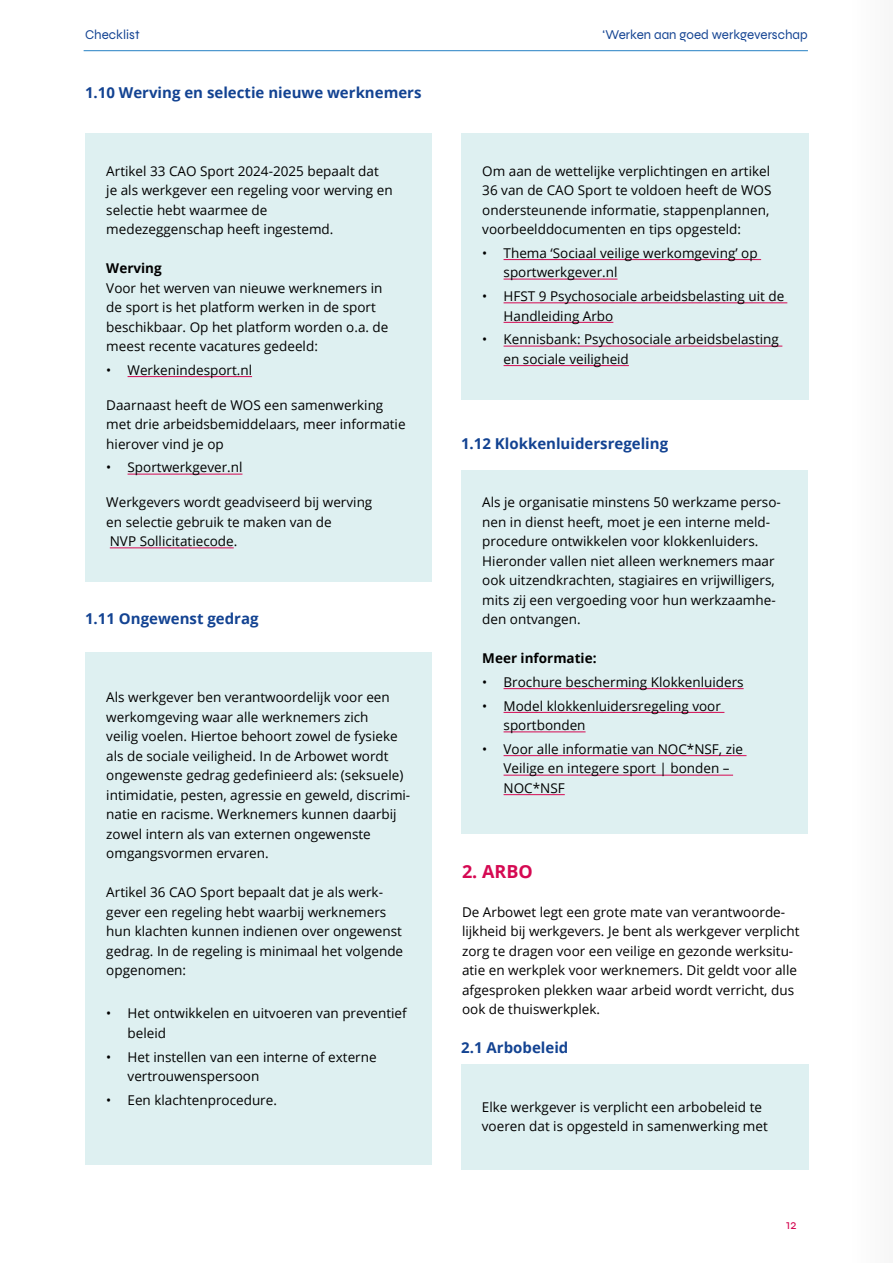
<style>
.page{position:relative;width:893px;height:1263px;background:#fff}
.page>*{position:absolute;margin:0;border:0;box-sizing:border-box;transform-origin:0 0}
.t1{font:700 18px "Open Sans";color:#d50952}
.t2{font:700 15px "Open Sans";color:#134392}
.t3{font:13.5px/19.5px "Open Sans";color:#000}
.t4{font:13.5px "Syne";color:#134392}
.t5{font:700 13.5px "Open Sans";color:#000}
.t6{font:13.5px "Syne";color:#d50952}
</style>
<div class="page">
<hr style="left:84px;top:50px;width:724px;height:1px;background:#2581c4">
<div style="left:85px;top:133px;width:347px;height:449px;background:#def0f1"></div>
<hr style="left:128px;top:376px;width:124px;height:1px;background:#d50952">
<hr style="left:128px;top:474px;width:114px;height:1px;background:#d50952">
<hr style="left:110px;top:547px;width:124px;height:1px;background:#d50952">
<div style="left:85px;top:653px;width:347px;height:512px;background:#def0f1"></div>
<div style="left:461px;top:470px;width:347px;height:363px;background:#def0f1"></div>
<hr style="left:504px;top:688px;width:240px;height:1px;background:#d50952">
<hr style="left:504px;top:712px;width:220px;height:1px;background:#d50952">
<hr style="left:504px;top:731px;width:82px;height:1px;background:#d50952">
<hr style="left:504px;top:755px;width:242px;height:1px;background:#d50952">
<hr style="left:504px;top:775px;width:229px;height:1px;background:#d50952">
<hr style="left:504px;top:794px;width:61px;height:1px;background:#d50952">
<div style="left:461px;top:133px;width:348px;height:267px;background:#def0f1"></div>
<hr style="left:504px;top:259px;width:257px;height:1px;background:#d50952">
<hr style="left:504px;top:279px;width:113px;height:1px;background:#d50952">
<hr style="left:504px;top:302px;width:283px;height:1px;background:#d50952">
<hr style="left:504px;top:322px;width:109px;height:1px;background:#d50952">
<hr style="left:504px;top:346px;width:278px;height:1px;background:#d50952">
<hr style="left:504px;top:365px;width:125px;height:1px;background:#d50952">
<div style="left:461px;top:1065px;width:348px;height:105px;background:#def0f1"></div>
<div style="left:847px;top:0;width:46px;height:1263px;background:#fafafa"></div>
<p class="t4" style="left:85px;top:27px;width:56px">Checklist</p>
<p class="t4" style="left:603px;top:27px;width:207px">‘Werken aan goed werkgeverschap</p>
<p class="t2" style="left:85px;top:81px;width:338px">1.10 Werving en selectie nieuwe werknemers</p>
<p class="t3" style="left:106px;top:161px;width:288px">Artikel 33 CAO Sport 2024-2025 bepaalt dat je als werkgever een regeling voor werving en selectie hebt waarmee de<br>medezeggenschap heeft ingestemd.</p>
<p class="t5" style="left:106px;top:259px;width:57px">Werving</p>
<p class="t3" style="left:106px;top:277px;width:284px">Voor het werven van nieuwe werknemers in de sport is het platform werken in de sport beschikbaar. Op het platform worden o.a. de meest recente vacatures gedeeld:</p>
<p class="t3" style="left:106px;top:360px;width:147px">• Werkenindesport.nl</p>
<p class="t3" style="left:106px;top:394px;width:301px">Daarnaast heeft de WOS een samenwerking met drie arbeidsbemiddelaars, meer informatie hierover vind je op</p>
<p class="t3" style="left:106px;top:457px;width:138px">• Sportwerkgever.nl</p>
<p class="t3" style="left:106px;top:492px;width:268px">Werkgevers wordt geadviseerd bij werving en selectie gebruik te maken van de<br>NVP Sollicitatiecode.</p>
<p class="t2" style="left:85px;top:608px;width:175px">1.11 Ongewenst gedrag</p>
<p class="t3" style="left:106px;top:687px;width:306px">Als werkgever ben verantwoordelijk voor een werkomgeving waar alle werknemers zich<br>veilig voelen. Hiertoe behoort zowel de fysieke als de sociale veiligheid. In de Arbowet wordt ongewenste gedrag gedefinieerd als: (seksuele) intimidatie, pesten, agressie en geweld, discrimi&shy;natie en racisme. Werknemers kunnen daarbij zowel intern als van externen ongewenste omgangsvormen ervaren.</p>
<p class="t3" style="left:106px;top:882px;width:298px">Artikel 36 CAO Sport bepaalt dat je als werk&shy;gever een regeling hebt waarbij werknemers hun klachten kunnen indienen over ongewenst gedrag. In de regeling is minimaal het volgende opgenomen:</p>
<p class="t3" style="left:128px;top:1003px;width:281px;text-indent:-21px">• Het ontwikkelen en uitvoeren van preventief beleid</p>
<p class="t3" style="left:128px;top:1046px;width:251px;text-indent:-21px">• Het instellen van een interne of externe vertrouwenspersoon</p>
<p class="t3" style="left:106px;top:1090px;width:172px">• Een klachtenprocedure.</p>
<p class="t3" style="left:482px;top:161px;width:291px">Om aan de wettelijke verplichtingen en artikel 36 van de CAO Sport te voldoen heeft de WOS ondersteunende informatie, stappenplannen, voorbeelddocumenten en tips opgesteld:</p>
<p class="t3" style="left:504px;top:243px;width:256px;text-indent:-21px">• Thema ‘Sociaal veilige werkomgeving’ op sportwerkgever.nl</p>
<p class="t3" style="left:504px;top:286px;width:282px;text-indent:-21px">• HFST 9 Psychosociale arbeidsbelasting uit de<br>Handleiding Arbo</p>
<p class="t3" style="left:504px;top:329px;width:277px;text-indent:-21px">• Kennisbank: Psychosociale arbeidsbelasting en sociale veiligheid</p>
<p class="t2" style="left:461px;top:432px;width:209px">1.12 Klokkenluidersregeling</p>
<p class="t3" style="left:482px;top:492px;width:300px">Als je organisatie minstens 50 werkzame perso&shy;nen in dienst heeft, moet je een interne meld&shy;procedure ontwikkelen voor klokkenluiders.<br>Hieronder vallen niet alleen werknemers maar ook uitzendkrachten, stagiaires en vrijwilligers, mits zij een vergoeding voor hun werkzaamhe&shy;den ontvangen.</p>
<p class="t5" style="left:482px;top:649px;width:116px">Meer informatie:</p>
<p class="t3" style="left:482px;top:672px;width:263px">• Brochure bescherming Klokkenluiders</p>
<p class="t3" style="left:504px;top:695px;width:219px;text-indent:-21px">• Model klokkenluidersregeling voor sportbonden</p>
<p class="t3" style="left:504px;top:739px;width:241px;text-indent:-21px">• Voor alle informatie van NOC*NSF, zie<br>Veilige en integere sport | bonden –<br>NOC*NSF</p>
<h1 class="t1" style="left:462px;top:858px;width:72px">2. ARBO</h1>
<p class="t3" style="left:462px;top:902px;width:339px">De Arbowet legt een grote mate van verantwoorde&shy;lijkheid bij werkgevers. Je bent als werkgever verplicht zorg te dragen voor een veilige en gezonde werksitu&shy;atie en werkplek voor werknemers. Dit geldt voor alle afgesproken plekken waar arbeid wordt verricht, dus ook de thuiswerkplek.</p>
<p class="t2" style="left:461px;top:1037px;width:109px">2.1 Arbobeleid</p>
<p class="t3" style="left:482px;top:1097px;width:287px">Elke werkgever is verplicht een arbobeleid te voeren dat is opgesteld in samenwerking met</p>
<p class="t6" style="left:786px;top:1216px;width:12px">12</p>
</div>
